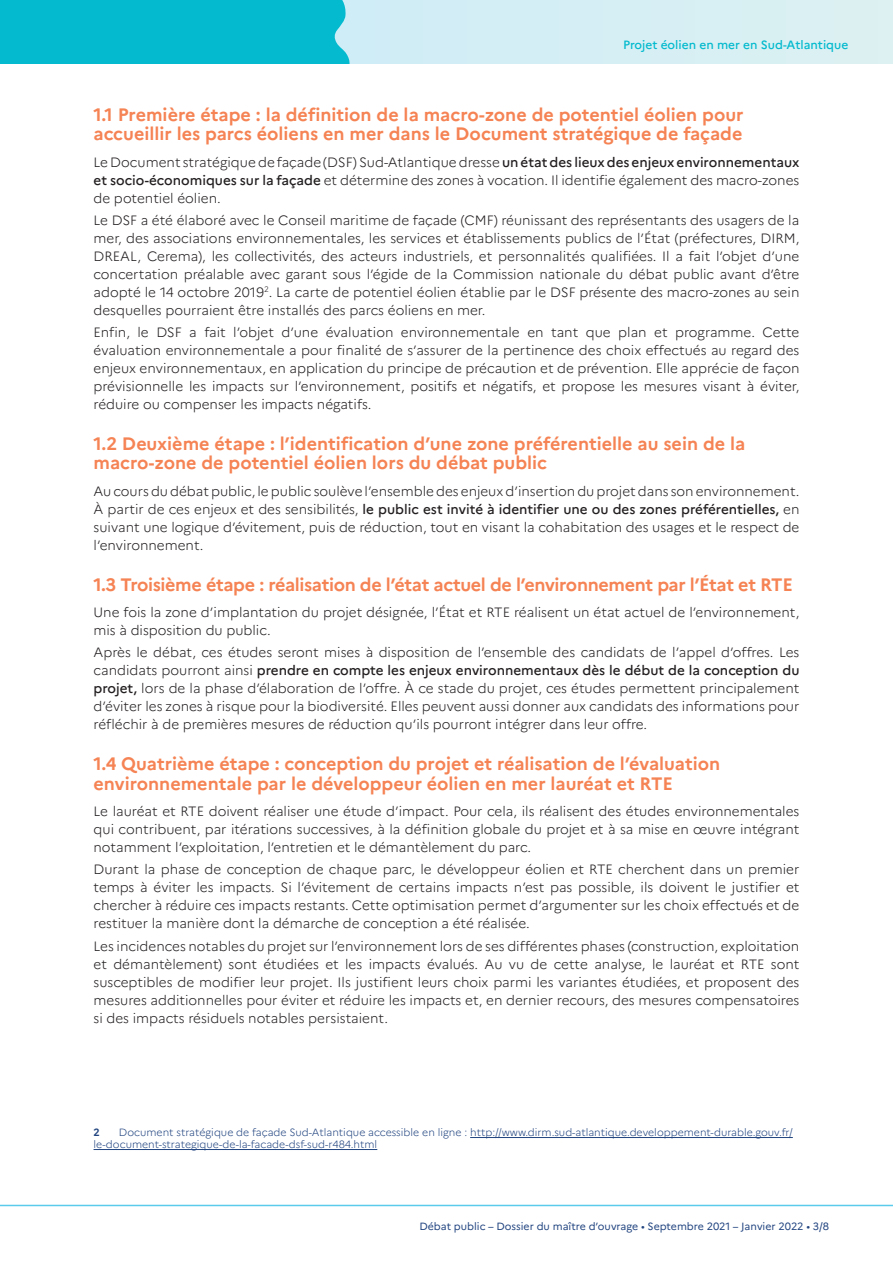
<style>
.page{position:relative;width:893px;height:1263px;background:#fff}
.page>*{position:absolute;margin:0;border:0;box-sizing:border-box;transform-origin:0 0}
.Sous_titre_N1_1{font:700 18px/19.5px "Marianne";color:#f58354}
.Sous_titre_N1_1-2{font:700 18px "Marianne";letter-spacing:-.02em;color:#f58354}
.BODY{font:300 13.5px/18px "Marianne";color:#231f20;text-align:justify}
.t1{font:500 12px "Marianne";color:#03bace}
.Notes_de_bas_de_page{font:300 10.5px "Marianne";color:#224580}
.t2{font:10.5px "Marianne";color:#224580}
.Notes_de_bas_de_page-2{font:700 10.5px "Marianne";color:#224580}
.s1{font-weight:500}
</style>
<div class="page">
<div style="left:0;top:0;width:893px;height:64px;background:#d6eff4"></div>
<div style="left:0;top:0;width:350px;height:64px;background:#03bace"></div>
<hr style="left:0;top:1205px;width:893px;height:1px;background:#5acbeb">
<hr style="left:470px;top:1137px;width:323px;height:1px;background:#224580">
<hr style="left:94px;top:1149px;width:283px;height:1px;background:#224580">
<p class="t1" style="left:623px;top:37px;width:227px">Projet éolien en mer en Sud-Atlantique</p>
<p class="Sous_titre_N1_1" style="left:94px;top:104px;width:651px">1.1 Première étape : la définition de la macro-zone de potentiel éolien pour accueillir les parcs éoliens en mer dans le Document stratégique de façade</p>
<p class="BODY" style="left:94px;top:152px;width:707px">Le Document stratégique de façade (DSF) Sud-Atlantique dresse <span class="s1">un état des lieux des enjeux environnementaux et socio-économiques sur la façade</span> et détermine des zones à vocation. Il identifie également des macro-zones de potentiel éolien.</p>
<p class="BODY" style="left:94px;top:210px;width:707px">Le DSF a été élaboré avec le Conseil maritime de façade (CMF) réunissant des représentants des usagers de la mer, des associations environnementales, les services et établissements publics de l’État (préfectures, DIRM, DREAL, Cerema), les collectivités, des acteurs industriels, et personnalités qualifiées. Il a fait l’objet d’une concertation préalable avec garant sous l’égide de la Commission nationale du débat public avant d’être adopté le 14 octobre 2019<sup>2</sup>. La carte de potentiel éolien établie par le DSF présente des macro-zones au sein desquelles pourraient être installés des parcs éoliens en mer.</p>
<p class="BODY" style="left:94px;top:322px;width:707px">Enfin, le DSF a fait l’objet d’une évaluation environnementale en tant que plan et programme. Cette évaluation environnementale a pour finalité de s’assurer de la pertinence des choix effectués au regard des enjeux environnementaux, en application du principe de précaution et de prévention. Elle apprécie de façon prévisionnelle les impacts sur l’environnement, positifs et négatifs, et propose les mesures visant à éviter, réduire ou compenser les impacts négatifs.</p>
<p class="Sous_titre_N1_1" style="left:94px;top:434px;width:653px">1.2 Deuxième étape : l’identification d’une zone préférentielle au sein de la macro-zone de potentiel éolien lors du débat public</p>
<p class="BODY" style="left:94px;top:481px;width:707px">Au cours du débat public, le public soulève l’ensemble des enjeux d’insertion du projet dans son environnement.<br>À partir de ces enjeux et des sensibilités, <span class="s1">le public est invité à identifier une ou des zones préférentielles,</span> en suivant une logique d’évitement, puis de réduction, tout en visant la cohabitation des usages et le respect de l’environnement.</p>
<p class="Sous_titre_N1_1-2" style="left:94px;top:573px;width:701px">1.3 Troisième étape : réalisation de l’état actuel de l’environnement par l’État et RTE</p>
<p class="BODY" style="left:94px;top:602px;width:707px">Une fois la zone d’implantation du projet désignée, l’État et RTE réalisent un état actuel de l’environnement, mis à disposition du public.</p>
<p class="BODY" style="left:94px;top:642px;width:707px">Après le débat, ces études seront mises à disposition de l’ensemble des candidats de l’appel d’offres. Les candidats pourront ainsi <span class="s1">prendre en compte les enjeux environnementaux dès le début de la conception du projet,</span> lors de la phase d’élaboration de l’offre. À ce stade du projet, ces études permettent principalement d’éviter les zones à risque pour la biodiversité. Elles peuvent aussi donner aux candidats des informations pour réfléchir à de premières mesures de réduction qu’ils pourront intégrer dans leur offre.</p>
<p class="Sous_titre_N1_1" style="left:94px;top:754px;width:628px">1.4 Quatrième étape : conception du projet et réalisation de l’évaluation environnementale par le développeur éolien en mer lauréat et RTE</p>
<p class="BODY" style="left:94px;top:801px;width:707px">Le lauréat et RTE doivent réaliser une étude d’impact. Pour cela, ils réalisent des études environnementales qui contribuent, par itérations successives, à la définition globale du projet et à sa mise en œuvre intégrant notamment l’exploitation, l’entretien et le démantèlement du parc.</p>
<p class="BODY" style="left:94px;top:859px;width:707px">Durant la phase de conception de chaque parc, le développeur éolien et RTE cherchent dans un premier temps à éviter les impacts. Si l’évitement de certains impacts n’est pas possible, ils doivent le justifier et chercher à réduire ces impacts restants. Cette optimisation permet d’argumenter sur les choix effectués et de restituer la manière dont la démarche de conception a été réalisée.</p>
<p class="BODY" style="left:94px;top:936px;width:707px">Les incidences notables du projet sur l’environnement lors de ses différentes phases (construction, exploitation et démantèlement) sont étudiées et les impacts évalués. Au vu de cette analyse, le lauréat et RTE sont susceptibles de modifier leur projet. Ils justifient leurs choix parmi les variantes étudiées, et proposent des mesures additionnelles pour éviter et réduire les impacts et, en dernier recours, des mesures compensatoires si des impacts résiduels notables persistaient.</p>
<p class="Notes_de_bas_de_page-2" style="left:94px;top:1126px;width:8px">2</p>
<p class="Notes_de_bas_de_page" style="left:119px;top:1124px;width:675px">Document stratégique de façade Sud-Atlantique accessible en ligne : http://www.dirm.sud-atlantique.developpement-durable.gouv.fr/</p>
<p class="Notes_de_bas_de_page" style="left:94px;top:1136px;width:285px">le-document-strategique-de-la-facade-dsf-sud-r484.html</p>
<p class="t2" style="left:419px;top:1220px;width:411px">Débat public – Dossier du maître d’ouvrage • Septembre 2021 – Janvier 2022 • 3/8</p>
</div>
